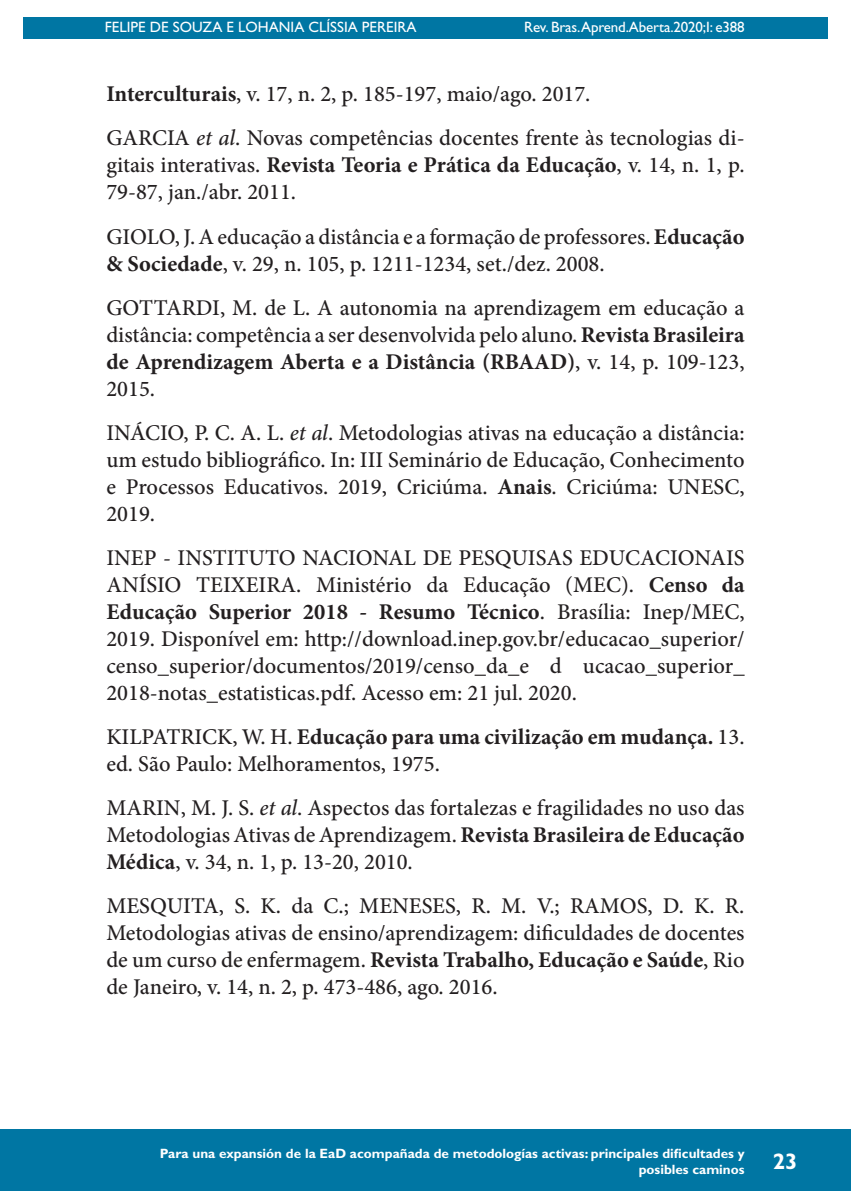
<style>
.page{position:relative;width:851px;height:1191px;background:#fff}
.page>*{position:absolute;margin:0;border:0;box-sizing:border-box;transform-origin:0 0}
.Referências{font:500 22.5px/27px "Minion Pro";color:#231f20;text-align:justify}
.t1{font:700 22.5px "Gill Sans Std";color:#fff}
.t2{font:15px "Gill Sans Std";color:#fff}
.t3{font:700 13.5px/16.2px "Gill Sans Std";color:#fff;text-align:right}
.s1{font-weight:700}
.s2{font-style:italic}
</style>
<div class="page">
<hr style="left:104px;top:0;width:1px;height:467px;background:#0076a3">
<div style="left:23px;top:17px;width:804px;height:21px;background:#0076a3"></div>
<div style="left:0;top:1129px;width:850px;height:62px;background:#0076a3"></div>
<p class="t2" style="left:105px;top:18px;width:313px">FELIPE DE SOUZA E LOHANIA CLÍSSIA PEREIRA</p>
<p class="t2" style="left:524px;top:18px;width:222px">Rev. Bras.Aprend.Aberta.2020;I: e388</p>
<p class="Referências" style="left:106px;top:81px;width:485px"><span class="s1">Interculturais</span>, v. 17, n. 2, p. 185-197, maio/ago. 2017.</p>
<p class="Referências" style="left:106px;top:125px;width:639px">GARCIA <span class="s2">et al</span>. Novas competências docentes frente às tecnologias di&shy;gitais interativas. <span class="s1">Revista Teoria e Prática da Educação</span>, v. 14, n. 1, p.<br>79-87, jan./abr. 2011.</p>
<p class="Referências" style="left:106px;top:223px;width:639px">GIOLO, J. A educação a distância e a formação de professores. <span class="s1">Educação &amp; Sociedade</span>, v. 29, n. 105, p. 1211-1234, set./dez. 2008.</p>
<p class="Referências" style="left:106px;top:294px;width:639px">GOTTARDI, M. de L. A autonomia na aprendizagem em educação a distância: competência a ser desenvolvida pelo aluno. <span class="s1">Revista Brasileira de Aprendizagem Aberta e a Distância (RBAAD)</span>, v. 14, p. 109-123, 2015.</p>
<p class="Referências" style="left:106px;top:419px;width:639px">INÁCIO, P. C. A. L. <span class="s2">et al</span>. Metodologias ativas na educação a distância: um estudo bibliográfico. In: III Seminário de Educação, Conhecimento e Processos Educativos. 2019, Criciúma. <span class="s1">Anais</span>. Criciúma: UNESC, 2019.</p>
<p class="Referências" style="left:106px;top:544px;width:639px">INEP - INSTITUTO NACIONAL DE PESQUISAS EDUCACIONAIS ANÍSIO TEIXEIRA. Ministério da Educação (MEC). <span class="s1">Censo da Educação Superior 2018 - Resumo Técnico</span>. Brasília: Inep/MEC, 2019. Disponível em: http://download.inep.gov.br/educacao_superior/ censo_superior/documentos/2019/censo_da_e d ucacao_superior_ 2018-notas_estatisticas.pdf. Acesso em: 21 jul. 2020.</p>
<p class="Referências" style="left:106px;top:723px;width:639px">KILPATRICK, W. H. <span class="s1">Educação para uma civilização em mudança.</span> 13. ed. São Paulo: Melhoramentos, 1975.</p>
<p class="Referências" style="left:106px;top:794px;width:639px">MARIN, M. J. S. <span class="s2">et al</span>. Aspectos das fortalezas e fragilidades no uso das Metodologias Ativas de Aprendizagem. <span class="s1">Revista Brasileira de Educação Médica</span>, v. 34, n. 1, p. 13-20, 2010.</p>
<p class="Referências" style="left:106px;top:892px;width:639px">MESQUITA, S. K. da C.; MENESES, R. M. V.; RAMOS, D. K. R.<br>Metodologias ativas de ensino/aprendizagem: dificuldades de docentes de um curso de enfermagem. <span class="s1">Revista Trabalho, Educação e Saúde</span>, Rio de Janeiro, v. 14, n. 2, p. 473-486, ago. 2016.</p>
<p class="t3" style="left:160px;top:1145px;width:586px">Para una expansión de la EaD acompañada de metodologías activas: principales dificultades y posibles caminos</p>
<p class="t1" style="left:772px;top:1148px;width:26px">23</p>
</div>
